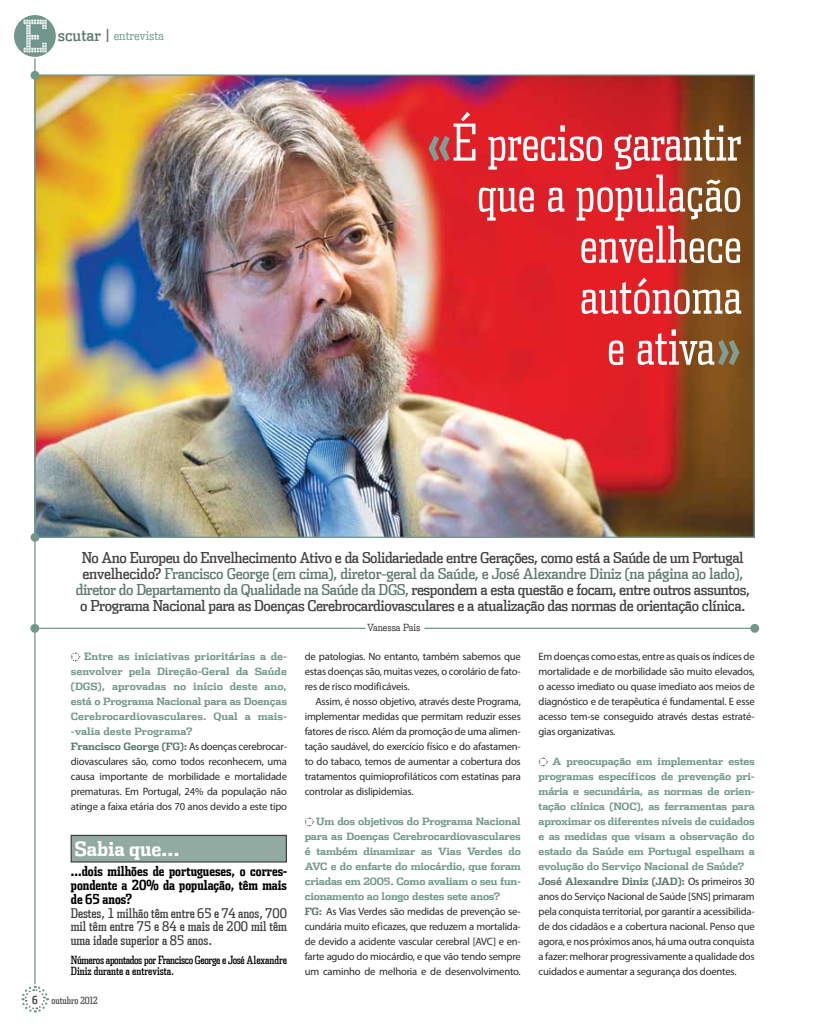
<style>
.page{position:relative;width:815px;height:1028px;background:#fff}
.page>*{position:absolute;margin:0;border:0;box-sizing:border-box;transform-origin:0 0}
.t1{font:300 51px/51px "Dispatch Comp Tab";color:#fff;text-align:right}
.t2{font:700 20px "Dispatch Cond";color:#fff}
.t3{font:15px/16.2px "Dispatch Cond";letter-spacing:-.03em;color:#414042;text-align:center}
.t4{font:700 13.75px/13.8px "Dispatch Comp Tab";color:#000;text-align:justify}
.t5{font:13.38px/13.8px "Dispatch Comp Tab";color:#414042;text-align:justify}
.t6{font:300 12.5px "Dispatch Cond Tab";color:#71978c}
.t7{font:11.25px/11.2px "Dispatch Comp Tab";letter-spacing:-.03em;color:#000}
.t8{font:10.62px/15px "Myriad Pro";letter-spacing:-.02em;color:#292829;text-align:justify}
.t9{font:700 10px/15px "Dispatch";letter-spacing:-.02em;color:#71978c;text-align:justify}
.t10{font:10px "Dispatch Comp";color:#4d4d4f}
.t11{font:300 10px "Dispatch Cond";color:#292829}
.s1{font-weight:400;font-size:16.25px;color:#5c7870}
.s2{font-weight:400;font-size:16.25px;color:#6d6e71}
.s3{font-weight:700;color:#7e9e95}
.s4{color:#5c7870}
.s5{font-family:"Dispatch";font-weight:700;font-size:10px;color:#5c7870}
.s6{font-family:"Myriad Pro";font-weight:400;font-size:10.62px;color:#292829}
.s7{font-weight:700;font-size:11.25px}
</style>
<div class="page">
<div style="left:71px;top:834px;width:216px;height:28px;background:#91aba3;border:1px solid #414042"></div>
<img style="left:36px;top:76px;width:717px;height:460px">
<svg style="left:71px;top:652px;width:9px;height:9px"></svg>
<div style="left:31px;top:533px;width:8px;height:9px;background:#71978c;border-radius:50%"></div>
<div style="left:31px;top:71px;width:8px;height:9px;background:#71978c;border-radius:50%"></div>
<div style="left:30px;top:624px;width:9px;height:9px;background:#71978c;border-radius:50%"></div>
<div style="left:750px;top:624px;width:9px;height:9px;background:#71978c;border-radius:50%"></div>
<hr style="left:35px;top:627px;width:331px;height:2px;background:#71978c">
<hr style="left:424px;top:627px;width:331px;height:2px;background:#71978c">
<svg style="left:538px;top:757px;width:10px;height:9px"></svg>
<svg style="left:304px;top:817px;width:10px;height:9px"></svg>
<svg style="left:21px;top:985px;width:28px;height:28px"></svg>
<hr style="left:34px;top:58px;width:2px;height:926px;background:#71978c">
<div style="left:14px;top:15px;width:42px;height:42px;background:#71978c;border-radius:50%"></div>
<img style="left:20px;top:17px;width:30px;height:38px">
<p class="t6" style="left:58px;top:28px;width:108px"><span class="s1">scutar</span> <span class="s2">|</span> entrevista</p>
<h1 class="t1" style="left:426px;top:116px;width:318px"><span class="s3">«</span>É preciso garantir que a população envelhece autónoma<br>e ativa<span class="s3">»</span></h1>
<p class="t3" style="left:76px;top:549px;width:676px">No Ano Europeu do Envelhecimento Ativo e da Solidariedade entre Gerações, como está a Saúde de um Portugal envelhecido? <span class="s4">Francisco George (em cima), diretor-geral da Saúde, e José Alexandre Diniz (na página ao lado), diretor do Departamento da Qualidade na Saúde da DGS,</span> respondem a esta questão e focam, entre outros assuntos, o Programa Nacional para as Doenças Cerebrocardiovasculares e a atualização das normas de orientação clínica.</p>
<p class="t11" style="left:367px;top:621px;width:55px">Vanessa Pais</p>
<p class="t8" style="left:539px;top:649px;width:218px">Em doenças como estas, entre as quais os índices de mortalidade e de morbilidade são muito elevados, o acesso imediato ou quase imediato aos meios de diagnóstico e de terapêutica é fundamental. E esse acesso tem-se conseguido através destas estraté&shy;gias organizativas.</p>
<p class="t9" style="left:539px;top:753px;width:218px;text-indent:14px">A preocupação em implementar estes programas específicos de prevenção pri&shy;mária e secundária, as normas de orien&shy;tação clínica (NOC</p>
<p class="t9" style="left:71px;top:648px;width:218px;text-indent:13px">Entre as iniciativas prioritárias a de&shy;senvolver pela Direção-Geral da Saúde (DGS</p>
<p class="t8" style="left:305px;top:649px;width:218px">de patologias. No entanto, também sabemos que estas doenças são, muitas vezes, o corolário de fato&shy;res de risco modificáveis.</p>
<p class="t8" style="left:305px;top:694px;width:218px;text-indent:11px">Assim, é nosso objetivo, através deste Programa, implementar medidas que permitam reduzir esses fatores de risco. Além da promoção de uma alimen&shy;tação saudável, do exercício físico e do afastamen&shy;to do tabaco, temos de aumentar a cobertura dos tratamentos quimioprofiláticos com estatinas para controlar as dislipidemias.</p>
<p class="t9" style="left:305px;top:813px;width:218px;text-indent:11px">Um dos objetivos do Programa Nacional para as Doenças Cerebrocardiovasculares é também dinamizar as Vias Verdes do AVC e do enfarte do miocárdio, que foram criadas em 2005. Como avaliam o seu fun&shy;cionamento ao longo destes sete anos?</p>
<p class="t8" style="left:305px;top:904px;width:218px"><span class="s5">FG:</span> As Vias Verdes são medidas de prevenção se&shy;cundária muito eficazes, que reduzem a mortalida&shy;de devido a acidente vascular cerebral [AVC] e en&shy;farte agudo do miocárdio, e que vão tendo sempre um caminho de melhoria e de desenvolvimento.</p>
<p class="t9" style="left:71px;top:678px;width:218px;text-align:left;text-indent:27px">), aprovadas no início deste ano, está o Programa Nacional para as Doenças Cerebrocardiovasculares. Qual a mais--valia deste Programa?<br><span class="s4">Francisco George (FG):</span> <span class="s6">As doenças cerebrocar-</span></p>
<p class="t8" style="left:71px;top:754px;width:218px">diovasculares são, como todos reconhecem, uma causa importante de morbilidade e mortalidade prematuras. Em Portugal, 24% da população não atinge a faixa etária dos 70 anos devido a este tipo</p>
<p class="t9" style="left:539px;top:798px;width:218px;text-align:left;text-indent:98px">), as ferramentas para aproximar os diferentes níveis de cuidados e as medidas que visam a observação do estado da Saúde em Portugal espelham a evolução do Serviço Nacional de Saúde?<br><span class="s4">José Alexandre Diniz (JAD):</span> <span class="s6">Os primeiros 30</span></p>
<p class="t8" style="left:539px;top:889px;width:218px">anos do Serviço Nacional de Saúde [SNS] primaram pela conquista territorial, por garantir a acessibilida&shy;de dos cidadãos e a cobertura nacional. Penso que agora, e nos próximos anos, há uma outra conquista a fazer: melhorar progressivamente a qualidade dos cuidados e aumentar a segurança dos doentes.</p>
<h2 class="t2" style="left:74px;top:835px;width:107px">Sabia que…</h2>
<p class="t4" style="left:71px;top:864px;width:218px">…dois milhões de portugueses, o corres&shy;pondente a 20% da população, têm mais de 65 anos?</p>
<p class="t5" style="left:71px;top:905px;width:218px">Destes, 1 milhão têm entre 65 e 74 anos, 700 mil têm entre 75 e 84 e mais de 200 mil têm uma idade superior a 85 anos.</p>
<p class="t7" style="left:71px;top:953px;width:218px">Números apontados por Francisco George e José Alexandre<br>Diniz durante a entrevista.</p>
<p class="t10" style="left:32px;top:993px;width:67px"><span class="s7">6</span> outubro 2012</p>
</div>
